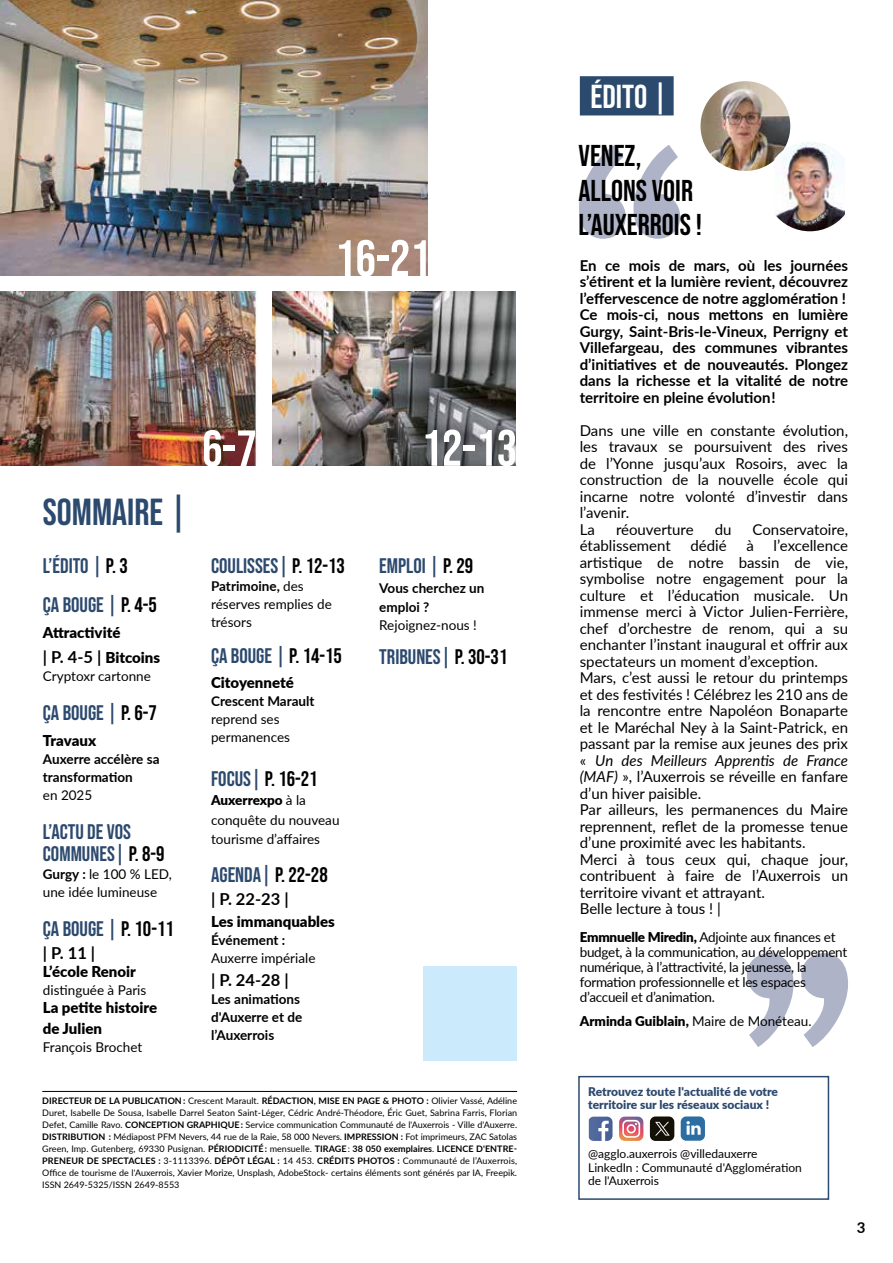
<style>
.page{position:relative;width:893px;height:1263px;background:#fff}
.page>*{position:absolute;margin:0;border:0;box-sizing:border-box;transform-origin:0 0}
.t1{font:51.15px "Bebas Neue";color:#fff}
.t2{font:37.5px "Bebas Neue";color:#2c496e}
.t3{font:33px "Bebas Neue";color:#fff}
.t4{font:30px/34.5px "Bebas Neue";color:#000}
.t5{font:21px/39px "Bebas Neue";color:#2c496e}
.t6{font:21px "Bebas Neue";color:#000}
.t7{font:700 16.5px "Lato";color:#000}
.t8{font:15px/16.5px "Lato";color:#000}
.t9{font:700 15px/16.5px "Lato";color:#000}
.t10{font:900 15px/25.5px "Lato";color:#000}
.t11{font:13.5px/15px "Lato";letter-spacing:-.01em;color:#000}
.t12{font:700 13.5px/18px "Lato";color:#000}
.t13{font:900 13.5px "Lato";color:#000}
.t14{font:12px/13.5px "Lato";color:#000}
.t15{font:900 12px/13.5px "Lato";color:#2c496e}
.t16{font:9px/12px "Lato";color:#000;text-align:justify}
.s1{color:#000}
.s2{font-weight:700;font-size:16.5px}
.s3{font-weight:700}
.s4{color:#2c496e}
.s5{font-weight:900}
.s6{font-size:31.5px}
.s7{font-style:italic}
.s8{font-weight:400}
</style>
<div class="page">
<svg style="left:801px;top:953px;width:47px;height:94px"></svg>
<svg style="left:747px;top:953px;width:46px;height:94px"></svg>
<svg style="left:579px;top:145px;width:47px;height:94px"></svg>
<svg style="left:633px;top:145px;width:47px;height:94px"></svg>
<div style="left:580px;top:76px;width:94px;height:39px;background:#2c496e"></div>
<img style="left:1px;top:0;width:426px;height:276px">
<img style="left:273px;top:291px;width:243px;height:175px">
<img style="left:1px;top:291px;width:256px;height:175px">
<div style="left:578px;top:1076px;width:251px;height:124px;border:2px solid #2c496e"></div>
<img style="left:700px;top:81px;width:90px;height:90px;border-radius:45px">
<hr style="left:42px;top:1091px;width:475px;height:1px;background:#000">
<div style="left:424px;top:966px;width:93px;height:94px;background:#cbeafb"></div>
<img style="left:774px;top:142px;width:71px;height:89px">
<svg style="left:619px;top:1116px;width:24px;height:25px"></svg>
<svg style="left:589px;top:1116px;width:23px;height:25px"></svg>
<div style="left:650px;top:1116px;width:24px;height:25px;background:#131006;border-radius:5px"></div>
<svg style="left:655px;top:1122px;width:15px;height:13px"></svg>
<div style="left:681px;top:1116px;width:24px;height:25px;background:#2c6da2;border-radius:6px"></div>
<svg style="left:686px;top:1121px;width:15px;height:14px"></svg>
<h1 class="t1" style="left:335px;top:229px;width:97px">16-21</h1>
<h2 class="t2" style="left:43px;top:491px;width:147px">SOMMAIRE |</h2>
<h3 class="t5" style="left:43px;top:546px;width:116px">L’ÉDITO | <span class="s1">P. 3<br></span>ÇA BOUGE | <span class="s1">P. 4-5</span></h3>
<p class="t10" style="left:43px;top:619px;width:119px">Attractivité<br><span class="s2">| P. 4-5 |</span> Bitcoins</p>
<p class="t11" style="left:43px;top:668px;width:110px">Cryptoxr cartonne</p>
<h3 class="t5" style="left:43px;top:693px;width:116px">ÇA BOUGE | <span class="s1">P. 6-7</span></h3>
<p class="t10" style="left:43px;top:727px;width:55px">Travaux</p>
<p class="t12" style="left:43px;top:749px;width:118px">Auxerre accélère sa transformation</p>
<p class="t11" style="left:43px;top:787px;width:51px">en 2025</p>
<h3 class="t5" style="left:43px;top:820px;width:123px;line-height:22.5px">L’ACTU DE VOS<br>COMMUNES| <span class="s1">P. 8-9</span></h3>
<p class="t11" style="left:43px;top:865px;width:130px;line-height:18px"><span class="s3">Gurgy :</span> le 100 % LED, une idée lumineuse</p>
<h3 class="t5" style="left:43px;top:909px;width:132px">ÇA BOUGE | <span class="s1">P. 10-11</span></h3>
<p class="t7" style="left:43px;top:941px;width:54px">| P. 11 |</p>
<p class="t10" style="left:43px;top:958px;width:95px">L’école Renoir</p>
<p class="t11" style="left:43px;top:982px;width:105px">distinguée à Paris</p>
<p class="t10" style="left:43px;top:996px;width:116px;line-height:21px">La petite histoire de Julien</p>
<p class="t11" style="left:43px;top:1039px;width:101px">François Brochet</p>
<h1 class="t1" style="left:202px;top:420px;width:56px">6-7</h1>
<h3 class="t5" style="left:211px;top:546px;width:135px">COULISSES| <span class="s1">P. 12-13</span></h3>
<p class="t11" style="left:211px;top:577px;width:122px;line-height:18px"><span class="s3">Patrimoine,</span> des réserves remplies de trésors</p>
<h3 class="t5" style="left:211px;top:636px;width:132px">ÇA BOUGE | <span class="s1">P. 14-15</span></h3>
<p class="t10" style="left:211px;top:669px;width:84px">Citoyenneté</p>
<p class="t12" style="left:211px;top:692px;width:105px">Crescent Marault</p>
<p class="t11" style="left:211px;top:710px;width:80px;line-height:18px">reprend ses permanences</p>
<h3 class="t6" style="left:211px;top:766px;width:108px"><span class="s4">FOCUS|</span> P. 16-21</h3>
<p class="t11" style="left:211px;top:790px;width:130px;line-height:19.5px"><span class="s5">Auxerrexpo</span> à la conquête du nouveau tourisme d’affaires</p>
<h3 class="t5" style="left:211px;top:855px;width:118px">AGENDA| <span class="s1">P. 22-28</span></h3>
<p class="t7" style="left:211px;top:887px;width:79px">| P. 22-23 |</p>
<p class="t10" style="left:211px;top:908px;width:125px">Les immanquables</p>
<p class="t12" style="left:211px;top:931px;width:76px">Événement :</p>
<p class="t11" style="left:211px;top:950px;width:106px">Auxerre impériale</p>
<p class="t7" style="left:211px;top:968px;width:79px">| P. 24-28 |</p>
<p class="t12" style="left:211px;top:989px;width:93px">Les animations d'Auxerre et de l’Auxerrois</p>
<h1 class="t1" style="left:421px;top:419px;width:97px">12-13</h1>
<h3 class="t5" style="left:379px;top:546px;width:96px">EMPLOI | <span class="s1">P. 29</span></h3>
<p class="t12" style="left:379px;top:578px;width:107px;line-height:19.5px">Vous cherchez un emploi ?</p>
<p class="t11" style="left:379px;top:617px;width:99px">Rejoignez-nous !</p>
<h3 class="t5" style="left:379px;top:637px;width:130px">TRIBUNES| <span class="s1">P. 30-31</span></h3>
<p class="t16" style="left:42px;top:1095px;width:476px"><span class="s3">DIRECTEUR DE LA PUBLICATION :</span> Crescent Marault. <span class="s3">RÉDACTION, MISE EN PAGE &amp; PHOTO :</span> Olivier Vassé, Adéline Duret, Isabelle De Sousa, Isabelle Darrel Seaton Saint-Léger, Cédric André-Théodore, Éric Guet, Sabrina Farris, Florian Defet, Camille Ravo. <span class="s3">CONCEPTION GRAPHIQUE :</span> Service communication Communauté de l'Auxerrois - Ville d'Auxerre.<br><span class="s3">DISTRIBUTION :</span> Médiapost PFM Nevers, 44 rue de la Raie, 58 000 Nevers. <span class="s3">IMPRESSION :</span> Fot imprimeurs, ZAC Satolas Green, Imp. Gutenberg, 69330 Pusignan. <span class="s3">PÉRIODICITÉ :</span> mensuelle. <span class="s3">TIRAGE</span> : <span class="s3">38 050 exemplaires</span>. <span class="s3">LICENCE D'ENTRE-PRENEUR DE SPECTACLES :</span> 3-1113396. <span class="s3">DÉPÔT LÉGAL :</span> 14 453. <span class="s3">CRÉDITS PHOTOS :</span> Communauté de l’Auxerrois, Office de tourisme de l'Auxerrois, Xavier Morize, Unsplash, AdobeStock- certains éléments sont générés par IA, Freepik.<br>ISSN 2649-5325/ISSN 2649-8553</p>
<h3 class="t3" style="left:590px;top:78px;width:79px">ÉDITO <span class="s6">|</span></h3>
<h3 class="t4" style="left:578px;top:138px;width:125px">VENEZ,<br>ALLONS VOIR<br>L’AUXERROIS !</h3>
<p class="t9" style="left:580px;top:256px;width:270px">En ce mois de mars, où les journées s’étirent et la lumière revient, découvrez l’effervescence de notre agglomération !<br>Ce mois-ci, nous mettons en lumière Gurgy, Saint-Bris-le-Vineux, Perrigny et Villefargeau, des communes vibrantes d’initiatives et de nouveautés. Plongez dans la richesse et la vitalité de notre territoire en pleine évolution !</p>
<p class="t8" style="left:580px;top:421px;width:270px">Dans une ville en constante évolution, les travaux se poursuivent des rives de l’Yonne jusqu’aux Rosoirs, avec la construction de la nouvelle école qui incarne notre volonté d’investir dans l’avenir.<br>La</p>
<p class="t8" style="left:616px;top:520px;width:79px">réouverture</p>
<p class="t8" style="left:715px;top:520px;width:18px">du</p>
<p class="t8" style="left:753px;top:520px;width:97px">Conservatoire,</p>
<p class="t8" style="left:580px;top:537px;width:93px">établissement</p>
<p class="t8" style="left:690px;top:537px;width:38px">dédié</p>
<p class="t8" style="left:746px;top:537px;width:9px">à</p>
<p class="t8" style="left:580px;top:537px;width:270px;text-indent:194px">l’excellence artistique de notre bassin de vie, symbolise notre engagement pour la culture et l’éducation musicale. Un immense merci à Victor Julien-Ferrière, chef d’orchestre de renom, qui a su enchanter l’instant inaugural et offrir aux spectateurs un moment d’exception.<br>Mars, c’est aussi le retour du printemps et des festivités ! Célébrez les 210 ans de la rencontre entre Napoléon Bonaparte et le Maréchal Ney à la Saint-Patrick, en passant par la remise aux jeunes des prix « <span class="s7">Un des Meilleurs Apprentis de France (MAF)</span> », l’Auxerrois se réveille en fanfare d’un hiver paisible.<br>Par ailleurs, les permanences du Maire reprennent, reflet de la promesse tenue d’une proximité avec les habitants.<br>Merci à tous ceux qui, chaque jour, contribuent à faire de l’Auxerrois un territoire vivant et attrayant.<br>Belle lecture à tous ! |</p>
<p class="t11" style="left:580px;top:929px;width:269px"><span class="s5">Emmnuelle Miredin,</span> Adjointe aux finances et budget, à la communication, au développement numérique, à l’attractivité, la jeunesse, la formation professionnelle et les espaces d’accueil et d’animation.</p>
<p class="t13" style="left:580px;top:1010px;width:233px">Arminda Guiblain, <span class="s8">Maire de Monéteau.</span></p>
<p class="t15" style="left:588px;top:1084px;width:191px">Retrouvez toute l'actualité de votre territoire sur les réseaux sociaux !</p>
<p class="t14" style="left:588px;top:1146px;width:215px">@agglo.auxerrois @villedauxerre<br>LinkedIn : Communauté d'Agglomération de l'Auxerrois</p>
<p class="t9" style="left:857px;top:1218px;width:10px">3</p>
</div>
